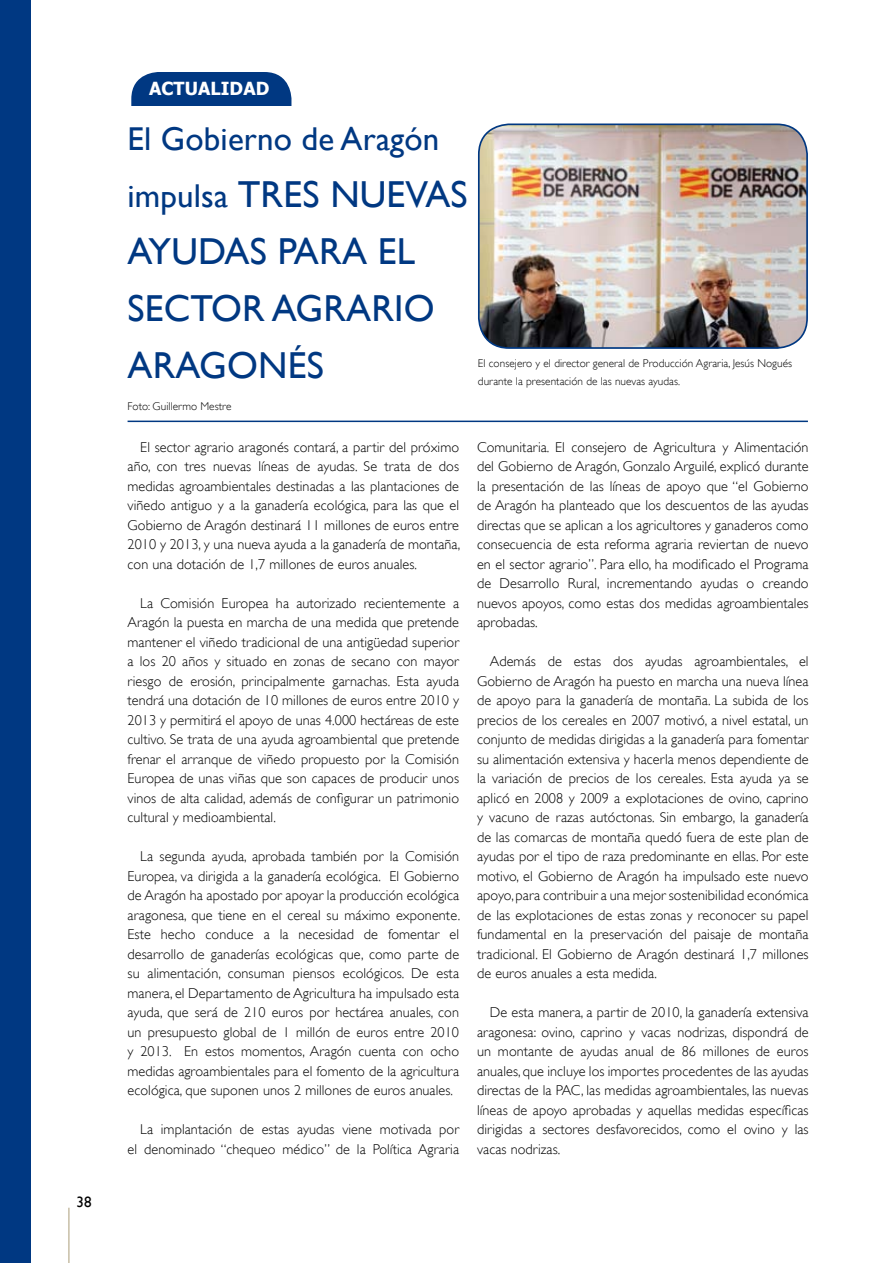
<style>
.page{position:relative;width:893px;height:1263px;background:#fff}
.page>*{position:absolute;margin:0;border:0;box-sizing:border-box;transform-origin:0 0}
.t1{font:37.5px/57px "Gill Sans";letter-spacing:.005em;color:#003882}
.t2{font:33px "Gill Sans";letter-spacing:.005em;color:#003882}
.t3{font:700 18px "Tahoma";letter-spacing:.005em;color:#fff}
.t4{font:15px "Gill Sans";color:#000}
.t5{font:300 14.25px/19.5px "Gill Sans";letter-spacing:.005em;color:#000;text-align:justify}
.t6{font:300 11.25px/18px "Gill Sans";letter-spacing:.005em;color:#000}
.s1{font-size:33px}
</style>
<div class="page">
<hr style="left:68px;top:1208px;width:2px;height:55px;background:#c7bea6">
<div style="left:131px;top:72px;width:160px;height:70px;background:#003882;border-radius:27px"></div>
<div style="left:128px;top:107px;width:199px;height:41px;background:#fff"></div>
<div style="left:0;top:0;width:31px;height:1263px;background:#003882"></div>
<hr style="left:128px;top:421px;width:680px;height:1px;background:#003882">
<img style="left:479px;top:126px;width:328px;height:222px">
<div style="left:478px;top:123px;width:330px;height:226px;border:2px solid #003882;border-radius:30px"></div>
<p class="t4" style="left:77px;top:1193px;width:16px">38</p>
<p class="t3" style="left:149px;top:76px;width:122px">ACTUALIDAD</p>
<h2 class="t2" style="left:128px;top:120px;width:313px">El Gobierno de Aragón</h2>
<h1 class="t1" style="left:128px;top:166px;width:342px"><span class="s1">impulsa</span> TRES NUEVAS<br>AYUDAS PARA EL<br>SECTOR AGRARIO<br>ARAGONÉS</h1>
<p class="t6" style="left:128px;top:397px;width:105px">Foto: Guillermo Mestre</p>
<p class="t6" style="left:478px;top:354px;width:316px">El consejero y el director general de Producción Agraria, Jesús Nogués durante la presentación de las nuevas ayudas.</p>
<p class="t5" style="left:128px;top:437px;width:334px;text-indent:13px">El sector agrario aragonés contará, a partir del próximo año, con tres nuevas líneas de ayudas. Se trata de dos medidas agroambientales destinadas a las plantaciones de viñedo antiguo y a la ganadería ecológica, para las que el Gobierno de Aragón destinará 11 millones de euros entre 2010 y 2013, y una nueva ayuda a la ganadería de montaña, con una dotación de 1,7 millones de euros anuales.</p>
<p class="t5" style="left:128px;top:593px;width:333px;text-indent:13px">La Comisión Europea ha autorizado recientemente a Aragón la puesta en marcha de una medida que pretende mantener el viñedo tradicional de una antigüedad superior a los 20 años y situado en zonas de secano con mayor riesgo de erosión, principalmente garnachas. Esta ayuda tendrá una dotación de 10 millones de euros entre 2010 y 2013 y permitirá el apoyo de unas 4.000 hectáreas de este cultivo. Se trata de una ayuda agroambiental que pretende frenar el arranque de viñedo propuesto por la Comisión Europea de unas viñas que son capaces de producir unos vinos de alta calidad, además de configurar un patrimonio cultural y medioambiental.</p>
<p class="t5" style="left:128px;top:847px;width:334px;text-indent:13px">La segunda ayuda, aprobada también por la Comisión Europea, va dirigida a la ganadería ecológica. El Gobierno de Aragón ha apostado por apoyar la producción ecológica aragonesa, que tiene en el cereal su máximo exponente.<br>Este hecho conduce a la necesidad de fomentar el desarrollo de ganaderías ecológicas que, como parte de su alimentación, consuman piensos ecológicos. De esta manera, el Departamento de Agricultura ha impulsado esta ayuda, que será de 210 euros por hectárea anuales, con un presupuesto global de 1 millón de euros entre 2010 y 2013. En estos momentos, Aragón cuenta con ocho medidas agroambientales para el fomento de la agricultura ecológica, que suponen unos 2 millones de euros anuales.</p>
<p class="t5" style="left:128px;top:1120px;width:333px;text-align:right">La implantación de estas ayudas viene motivada por el denominado “chequeo médico” de la Política Agraria</p>
<p class="t5" style="left:477px;top:437px;width:333px">Comunitaria. El consejero de Agricultura y Alimentación del Gobierno de Aragón, Gonzalo Arguilé, explicó durante la presentación de las líneas de apoyo que “el Gobierno de Aragón ha planteado que los descuentos de las ayudas directas que se aplican a los agricultores y ganaderos como consecuencia de esta reforma agraria reviertan de nuevo en el sector agrario”. Para ello, ha modificado el Programa de Desarrollo Rural, incrementando ayudas o creando nuevos apoyos, como estas dos medidas agroambientales aprobadas.</p>
<p class="t5" style="left:477px;top:652px;width:333px;text-indent:13px">Además de estas dos ayudas agroambientales, el Gobierno de Aragón ha puesto en marcha una nueva línea de apoyo para la ganadería de montaña. La subida de los precios de los cereales en 2007 motivó, a nivel estatal, un conjunto de medidas dirigidas a la ganadería para fomentar su alimentación extensiva y hacerla menos dependiente de la variación de precios de los cereales. Esta ayuda ya se aplicó en 2008 y 2009 a explotaciones de ovino, caprino y vacuno de razas autóctonas. Sin embargo, la ganadería de las comarcas de montaña quedó fuera de este plan de ayudas por el tipo de raza predominante en ellas. Por este motivo, el Gobierno de Aragón ha impulsado este nuevo apoyo, para contribuir a una mejor sostenibilidad económica de las explotaciones de estas zonas y reconocer su papel fundamental en la preservación del paisaje de montaña tradicional. El Gobierno de Aragón destinará 1,7 millones de euros anuales a esta medida.</p>
<p class="t5" style="left:477px;top:1003px;width:333px;text-indent:13px">De esta manera, a partir de 2010, la ganadería extensiva aragonesa: ovino, caprino y vacas nodrizas, dispondrá de un montante de ayudas anual de 86 millones de euros anuales, que incluye los importes procedentes de las ayudas directas de la PAC, las medidas agroambientales, las nuevas líneas de apoyo aprobadas y aquellas medidas específicas dirigidas a sectores desfavorecidos, como el ovino y las vacas nodrizas.</p>
</div>
